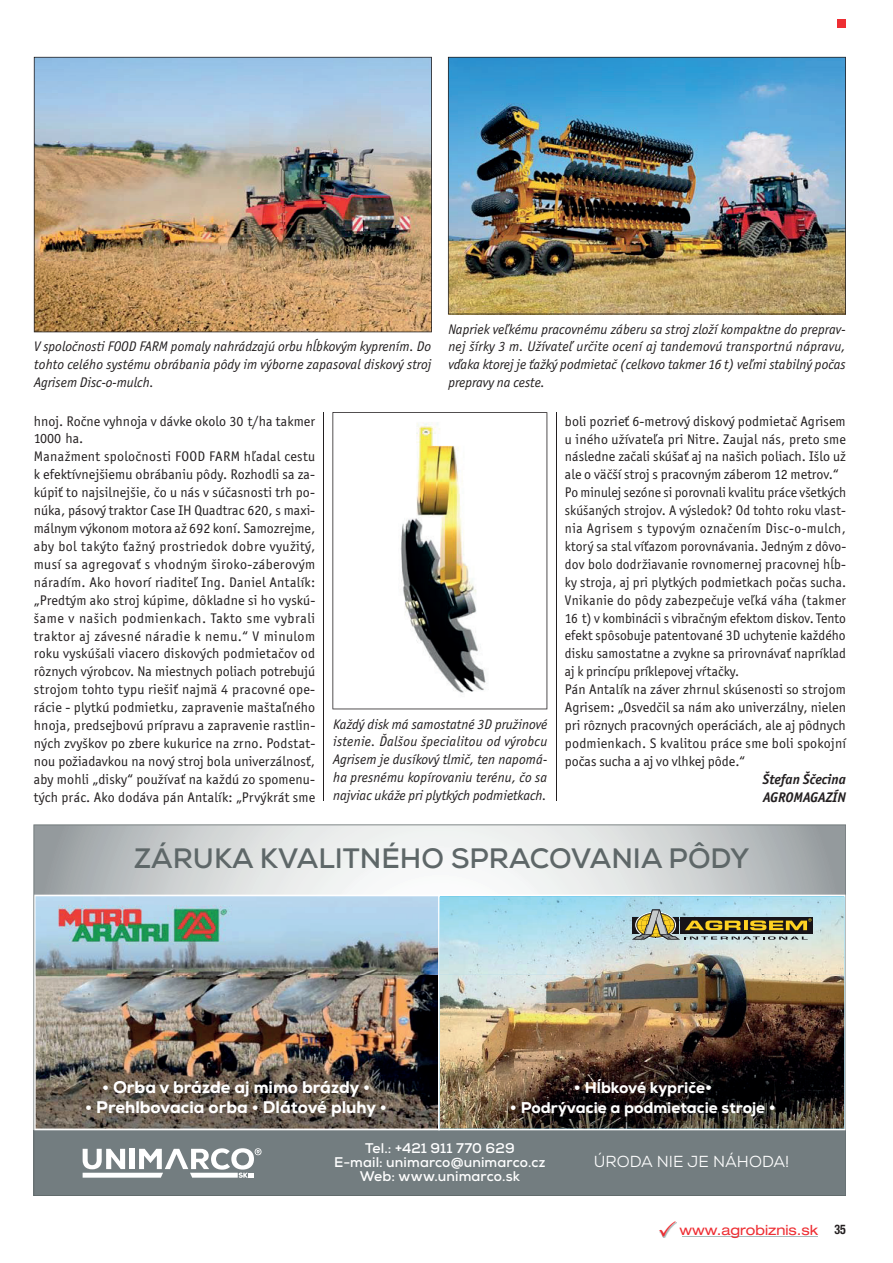
<style>
.page{position:relative;width:893px;height:1263px;background:#fff}
.page>*{position:absolute;margin:0;border:0;box-sizing:border-box;transform-origin:0 0}
.t1{font:700 28.05px "Nexa";color:#5e6768}
.t2{font:800 16.8px "Nexa";color:#fff}
.t3{font:15.9px "Nexa";color:#fff}
.t4{font:800 15.6px "Nexa";color:#fff}
.t5{font:13.95px/17.9px "Officina San Itc TEE";letter-spacing:.01em;color:#231f20}
.t6{font:italic 13.95px/17.9px "Officina San Itc TEE";color:#231f20;text-align:justify}
.t7{font:700 13.95px/14px "Nexa";letter-spacing:.01em;color:#fff;text-align:center}
.t8{font:italic 700 13.95px/17.9px "Officina San Itc TEE";color:#231f20}
.t9{font:expanded 13.95px "Helvetica Neue LT Pro";color:#ee2e33}
.s1{font-size:16.8px}
.s2{font-weight:700;font-stretch:condensed;font-size:13.2px;color:#231f20}
</style>
<div class="page">
<hr style="left:683px;top:1236px;width:135px;height:1px;background:#a7bbbc">
<hr style="left:323px;top:412px;width:1px;height:388px;background:#231f20">
<hr style="left:556px;top:412px;width:1px;height:388px;background:#231f20">
<div style="left:837px;top:19px;width:9px;height:9px;background:#ee2e33"></div>
<img style="left:34px;top:57px;width:398px;height:275px">
<img style="left:448px;top:57px;width:398px;height:257px">
<svg style="left:332px;top:412px;width:215px;height:297px"></svg>
<img style="left:34px;top:825px;width:812px;height:370px">
<img style="left:440px;top:896px;width:404px;height:79px">
<svg style="left:632px;top:909px;width:180px;height:30px"></svg>
<svg style="left:659px;top:1222px;width:17px;height:15px"></svg>
<p class="t6" style="left:34px;top:338px;width:399px">V spoločnosti FOOD FARM pomaly nahrádzajú orbu hĺbkovým kyprením. Do tohto celého systému obrábania pôdy im výborne zapasoval diskový stroj Agrisem Disc-o-mulch.</p>
<p class="t6" style="left:448px;top:320px;width:399px">Napriek veľkému pracovnému záberu sa stroj zloží kompaktne do preprav&shy;nej šírky 3 m. Užívateľ určite ocení aj tandemovú transportnú nápravu, vďaka ktorej je ťažký podmietač (celkovo takmer 16 t) veľmi stabilný počas prepravy na ceste.</p>
<p class="t5" style="left:34px;top:412px;width:283px">hnoj. Ročne vyhnoja v dávke okolo 30 t/ha takmer 1000 ha.<br>Manažment spoločnosti FOOD FARM hľadal cestu k efektívnejšiemu obrábaniu pôdy. Rozhodli sa za&shy;kúpiť to najsilnejšie, čo u nás v súčasnosti trh po&shy;núka, pásový traktor Case IH Quadtrac 620, s maxi&shy;málnym výkonom motora až 692 koní. Samozrejme, aby bol takýto ťažný prostriedok dobre využitý, musí sa agregovať s vhodným široko-záberovým náradím. Ako hovorí riaditeľ Ing. Daniel Antalík: „Predtým ako stroj kúpime, dôkladne si ho vyskú&shy;šame v našich podmienkach. Takto sme vybrali traktor aj závesné náradie k nemu.“ V minulom roku vyskúšali viacero diskových podmietačov od rôznych výrobcov. Na miestnych poliach potrebujú strojom tohto typu riešiť najmä 4 pracovné ope&shy;rácie - plytkú podmietku, zapravenie maštaľného hnoja, predsejbovú prípravu a zapravenie rastlin&shy;ných zvyškov po zbere kukurice na zrno. Podstat&shy;nou požiadavkou na nový stroj bola univerzálnosť, aby mohli „disky“ používať na každú zo spomenu&shy;tých prác. Ako dodáva pán Antalík: „Prvýkrát sme</p>
<p class="t5" style="left:565px;top:412px;width:283px">boli pozrieť 6-metrový diskový podmietač Agrisem u iného užívateľa pri Nitre. Zaujal nás, preto sme následne začali skúšať aj na našich poliach. Išlo už ale o väčší stroj s pracovným záberom 12 metrov.“ Po minulej sezóne si porovnali kvalitu práce všetkých skúšaných strojov. A výsledok? Od tohto roku vlast&shy;nia Agrisem s typovým označením Disc-o-mulch, ktorý sa stal víťazom porovnávania. Jedným z dôvo&shy;dov bolo dodržiavanie rovnomernej pracovnej hĺb&shy;ky stroja, aj pri plytkých podmietkach počas sucha.<br>Vnikanie do pôdy zabezpečuje veľká váha (takmer 16 t) v kombinácii s vibračným efektom diskov. Tento efekt spôsobuje patentované 3D uchytenie každého disku samostatne a zvykne sa prirovnávať napríklad aj k princípu príklepovej vŕtačky.<br>Pán Antalík na záver zhrnul skúsenosti so strojom Agrisem: „Osvedčil sa nám ako univerzálny, nielen pri rôznych pracovných operáciách, ale aj pôdnych podmienkach. S kvalitou práce sme boli spokojní počas sucha a aj vo vlhkej pôde.“</p>
<p class="t6" style="left:333px;top:715px;width:216px">Každý disk má samostatné 3D pružinové istenie. Ďalšou špecialitou od výrobcu Agrisem je dusíkový tlmič, ten napomá&shy;ha presnému kopírovaniu terénu, čo sa najviac ukáže pri plytkých podmietkach.</p>
<h1 class="t1" style="left:134px;top:840px;width:617px">ZÁRUKA KVALITNÉHO SPRACOVANIA PÔDY</h1>
<p class="t8" style="left:762px;top:770px;width:85px">Štefan Ščecina<br>AGROMAGAZÍN</p>
<p class="t4" style="left:574px;top:1077px;width:140px"><span class="s1">•</span> Hĺbkové kypriče<span class="s1">•</span></p>
<p class="t4" style="left:510px;top:1097px;width:268px"><span class="s1">•</span> Podrývacie a podmietacie stroje <span class="s1">•</span></p>
<p class="t2" style="left:102px;top:1076px;width:270px">• Orba v brázde aj mimo brázdy •</p>
<p class="t2" style="left:85px;top:1096px;width:303px">• Prehlbovacia orba • Dlátové pluhy •</p>
<p class="t7" style="left:334px;top:1141px;width:213px">Tel.: +421 911 770 629<br>E-mail: unimarco@unimarco.cz<br>Web: www.unimarco.sk</p>
<p class="t3" style="left:594px;top:1151px;width:197px">ÚRODA NIE JE NÁHODA!</p>
<p class="t9" style="left:680px;top:1222px;width:168px">www.agrobiznis.sk <span class="s2">35</span></p>
</div>
